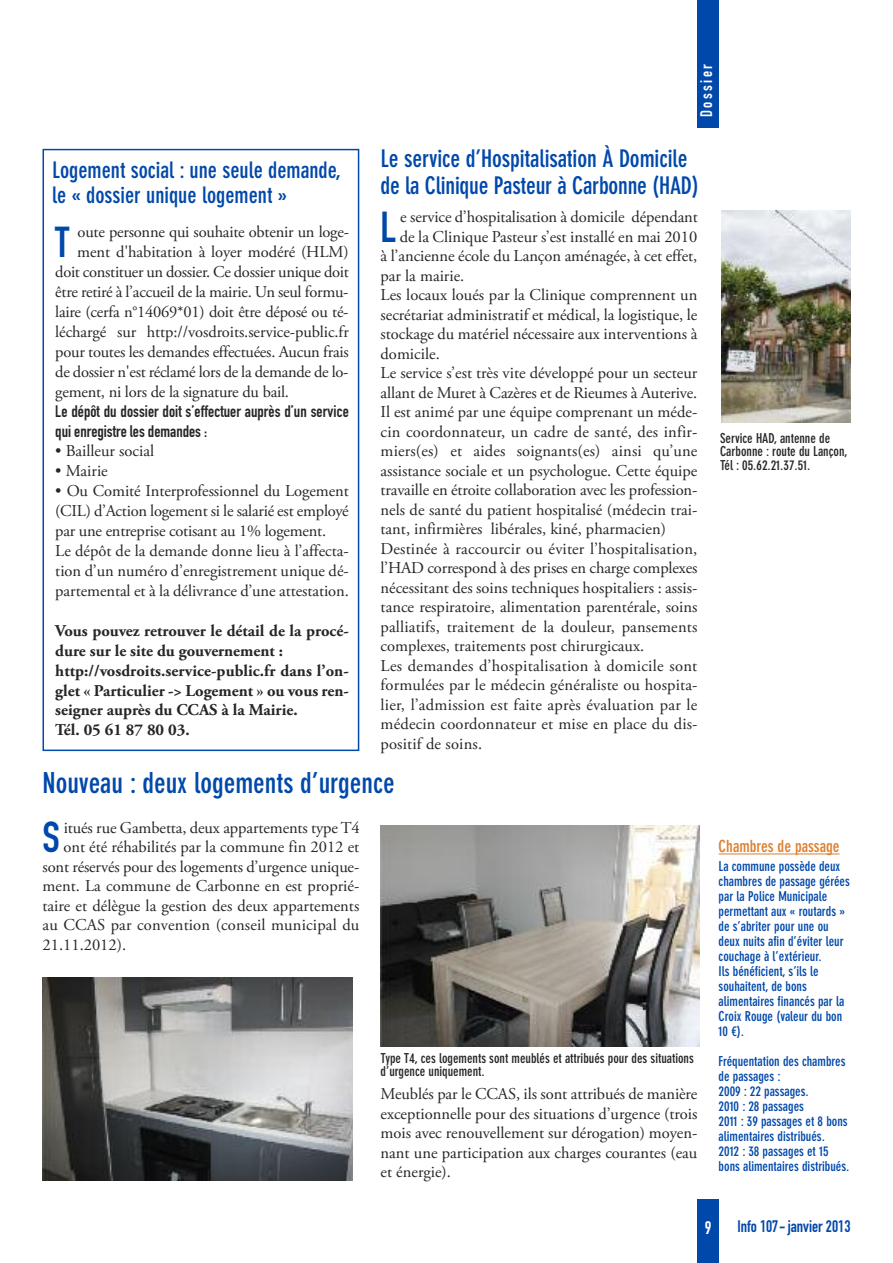
<style>
.page{position:relative;width:893px;height:1263px;background:#fff}
.page>*{position:absolute;margin:0;border:0;box-sizing:border-box;transform-origin:0 0}
.t1{font:42.6px "DIN Engschrift Std";color:#0048aa}
.t2{font:700 condensed 28.5px "DIN Neuzeit Grotesk Std";color:#0048aa}
.t3{font:700 condensed 24px/26.7px "DIN Neuzeit Grotesk Std";letter-spacing:-.005em;color:#0048aa}
.t4{font:700 condensed 22.5px/25.5px "DIN Neuzeit Grotesk Std";color:#0048aa}
.t5{font:18px "DIN Engschrift Std";color:#fff}
.t6{font:16.5px/20px "Adobe Garamond Pro";color:#272627}
.t7{font:700 16.5px/20px "Adobe Garamond Pro";color:#272627}
.t8{font:16.5px "Adobe Garamond Pro";letter-spacing:-.02em;color:#272627}
.t9{font:16.5px/20px "DIN Engschrift Std";color:#272627}
.t10{font:16.5px "Adobe Garamond Pro";letter-spacing:.02em;color:#272627}
.t11{font:16.5px "DIN Engschrift Std";color:#0048aa}
.t12{font:700 condensed 16.5px "DIN Neuzeit Grotesk Std";color:#dc7f2f}
.t13{font:16.5px "DIN Engschrift Std";letter-spacing:.15em;color:#fff}
.t14{font:700 condensed 13.5px/15px "DIN Neuzeit Grotesk Std";color:#0048aa}
.t15{font:700 condensed 13.5px/13.5px "DIN Neuzeit Grotesk Std";color:#272627}
</style>
<div class="page">
<div style="left:43px;top:149px;width:316px;height:602px;border:2px solid #0048aa"></div>
<div style="left:697px;top:0;width:22px;height:128px;background:#0048aa"></div>
<div style="left:697px;top:1199px;width:22px;height:64px;background:#0048aa"></div>
<img style="left:381px;top:825px;width:318px;height:222px">
<hr style="left:719px;top:853px;width:121px;height:1px;background:#dc7f2f">
<img style="left:43px;top:978px;width:310px;height:202px">
<img style="left:721px;top:211px;width:129px;height:211px">
<p class="t13" style="left:700px;top:117px;width:55px;rotate:-90deg">Dossier</p>
<h3 class="t3" style="left:381px;top:147px;width:320px">Le service d’Hospitalisation à Domicile de la Clinique Pasteur à Carbonne (HAD)</h3>
<h3 class="t4" style="left:52px;top:159px;width:290px">Logement social : une seule demande, le « dossier unique logement »</h3>
<h1 class="t1" style="left:55px;top:226px;width:16px">T</h1>
<p class="t6" style="left:78px;top:224px;width:273px">oute personne qui souhaite obtenir un loge-</p>
<h1 class="t1" style="left:381px;top:211px;width:17px">L</h1>
<p class="t6" style="left:400px;top:208px;width:299px">e service d’hospitalisation à domicile dépendant</p>
<p class="t6" style="left:400px;top:228px;width:299px">de la Clinique Pasteur s’est installé en mai 2010</p>
<p class="t6" style="left:381px;top:247px;width:318px">à l’ancienne école du Lançon aménagée, à cet effet,</p>
<p class="t6" style="left:381px;top:267px;width:85px">par la mairie.</p>
<p class="t6" style="left:381px;top:286px;width:318px">Les locaux loués par la Clinique comprennent un</p>
<p class="t6" style="left:381px;top:306px;width:318px">secrétariat administratif et médical, la logistique, le</p>
<p class="t6" style="left:381px;top:325px;width:318px">stockage du matériel nécessaire aux interventions à</p>
<p class="t6" style="left:381px;top:345px;width:61px">domicile.</p>
<p class="t6" style="left:381px;top:364px;width:318px">Le service s’est très vite développé pour un secteur</p>
<p class="t6" style="left:381px;top:384px;width:318px">allant de Muret à Cazères et de Rieumes à Auterive.</p>
<p class="t6" style="left:381px;top:403px;width:318px">Il est animé par une équipe comprenant un méde-</p>
<p class="t6" style="left:381px;top:423px;width:318px">cin coordonnateur, un cadre de santé, des infir-</p>
<p class="t6" style="left:381px;top:442px;width:318px">miers(es) et aides soignants(es) ainsi qu’une</p>
<p class="t6" style="left:381px;top:462px;width:318px">assistance sociale et un psychologue. Cette équipe</p>
<p class="t6" style="left:381px;top:481px;width:318px">travaille en étroite collaboration avec les profession-</p>
<p class="t6" style="left:381px;top:501px;width:318px">nels de santé du patient hospitalisé (médecin trai-</p>
<p class="t6" style="left:381px;top:520px;width:287px">tant, infirmières libérales, kiné, pharmacien)</p>
<p class="t6" style="left:381px;top:540px;width:318px">Destinée à raccourcir ou éviter l’hospitalisation,</p>
<p class="t6" style="left:381px;top:559px;width:318px">l’HAD correspond à des prises en charge complexes</p>
<p class="t6" style="left:381px;top:579px;width:318px">nécessitant des soins techniques hospitaliers : assis-</p>
<p class="t6" style="left:381px;top:598px;width:318px">tance respiratoire, alimentation parentérale, soins</p>
<p class="t6" style="left:381px;top:618px;width:318px">palliatifs, traitement de la douleur, pansements</p>
<p class="t6" style="left:381px;top:637px;width:265px">complexes, traitements post chirurgicaux.</p>
<p class="t10" style="left:381px;top:659px;width:318px">Les demandes d’hospitalisation à domicile sont</p>
<p class="t6" style="left:381px;top:676px;width:318px">formulées par le médecin généraliste ou hospita-</p>
<p class="t6" style="left:381px;top:696px;width:318px">lier, l’admission est faite après évaluation par le</p>
<p class="t6" style="left:381px;top:715px;width:318px">médecin coordonnateur et mise en place du dis-</p>
<p class="t6" style="left:381px;top:735px;width:103px">positif de soins.</p>
<p class="t6" style="left:77px;top:243px;width:273px">ment d'habitation à loyer modéré (HLM)</p>
<p class="t8" style="left:55px;top:265px;width:295px">doit constituer un dossier. Ce dossier unique doit</p>
<p class="t6" style="left:55px;top:283px;width:295px">être retiré à l’accueil de la mairie. Un seul formu-</p>
<p class="t6" style="left:55px;top:303px;width:295px">laire (cerfa n°14069*01) doit être déposé ou té-</p>
<p class="t6" style="left:55px;top:323px;width:295px">léchargé sur http://vosdroits.service-public.fr</p>
<p class="t6" style="left:55px;top:343px;width:295px">pour toutes les demandes effectuées. Aucun frais</p>
<p class="t8" style="left:55px;top:365px;width:295px">de dossier n'est réclamé lors de la demande de lo-</p>
<p class="t6" style="left:55px;top:383px;width:235px">gement, ni lors de la signature du bail.</p>
<p class="t9" style="left:55px;top:402px;width:295px">Le dépôt du dossier doit s’effectuer auprès d’un service qui enregistre les demandes :</p>
<p class="t6" style="left:55px;top:443px;width:100px">• Bailleur social</p>
<p class="t6" style="left:55px;top:463px;width:54px">• Mairie</p>
<p class="t6" style="left:55px;top:483px;width:295px">• Ou Comité Interprofessionnel du Logement (CIL) d’Action logement si le salarié est employé par une entreprise cotisant au 1% logement.<br>Le dépôt de la demande donne lieu à l’affecta&shy;tion d’un numéro d’enregistrement unique dé&shy;partemental et à la délivrance d’une attestation.</p>
<p class="t7" style="left:55px;top:622px;width:295px">Vous pouvez retrouver le détail de la procé&shy;dure sur le site du gouvernement : http://vosdroits.service-public.fr dans l’on&shy;glet « Particulier -&gt; Logement » ou vous ren&shy;seigner auprès du CCAS à la Mairie.<br>Tél. 05 61 87 80 03.</p>
<h2 class="t2" style="left:43px;top:772px;width:354px">Nouveau : deux logements d’urgence</h2>
<h1 class="t1" style="left:43px;top:822px;width:19px">S</h1>
<p class="t6" style="left:64px;top:819px;width:297px">itués rue Gambetta, deux appartements type T4</p>
<p class="t6" style="left:63px;top:838px;width:297px">ont été réhabilités par la commune fin 2012 et</p>
<p class="t6" style="left:43px;top:858px;width:318px">sont réservés pour des logements d’urgence unique-</p>
<p class="t6" style="left:43px;top:877px;width:318px">ment. La commune de Carbonne en est proprié-</p>
<p class="t6" style="left:43px;top:897px;width:318px">taire et délègue la gestion des deux appartements</p>
<p class="t6" style="left:43px;top:916px;width:318px">au CCAS par convention (conseil municipal du</p>
<p class="t6" style="left:43px;top:936px;width:85px">21.11.2012).</p>
<p class="t15" style="left:381px;top:1052px;width:315px">Type T4, ces logements sont meublés et attribués pour des situations d’urgence uniquement.</p>
<p class="t6" style="left:381px;top:1086px;width:318px;line-height:19.5px;text-align:justify">Meublés par le CCAS, ils sont attribués de manière exceptionnelle pour des situations d’urgence (trois mois avec renouvellement sur dérogation) moyen&shy;nant une participation aux charges courantes (eau et énergie).</p>
<p class="t15" style="left:720px;top:432px;width:129px">Service HAD, antenne de<br>Carbonne : route du Lançon,<br>Tél : 05.62.21.37.51.</p>
<p class="t12" style="left:719px;top:840px;width:122px">Chambres de passage</p>
<p class="t14" style="left:719px;top:860px;width:133px">La commune possède deux chambres de passage gérées par la Police Municipale permettant aux « routards » de s’abriter pour une ou deux nuits afin d’éviter leur couchage à l’extérieur.<br>Ils bénéficient, s’ils le souhaitent, de bons alimentaires financés par la<br>Croix Rouge (valeur du bon<br>10 €).</p>
<p class="t14" style="left:719px;top:1055px;width:132px">Fréquentation des chambres de passages :<br>2009 : 22 passages.<br>2010 : 28 passages<br>2011 : 39 passages et 8 bons alimentaires distribués.<br>2012 : 38 passages et 15 bons alimentaires distribués.</p>
<p class="t5" style="left:705px;top:1221px;width:8px">9</p>
<p class="t11" style="left:737px;top:1220px;width:115px">Info 107-janvier 2013</p>
</div>
